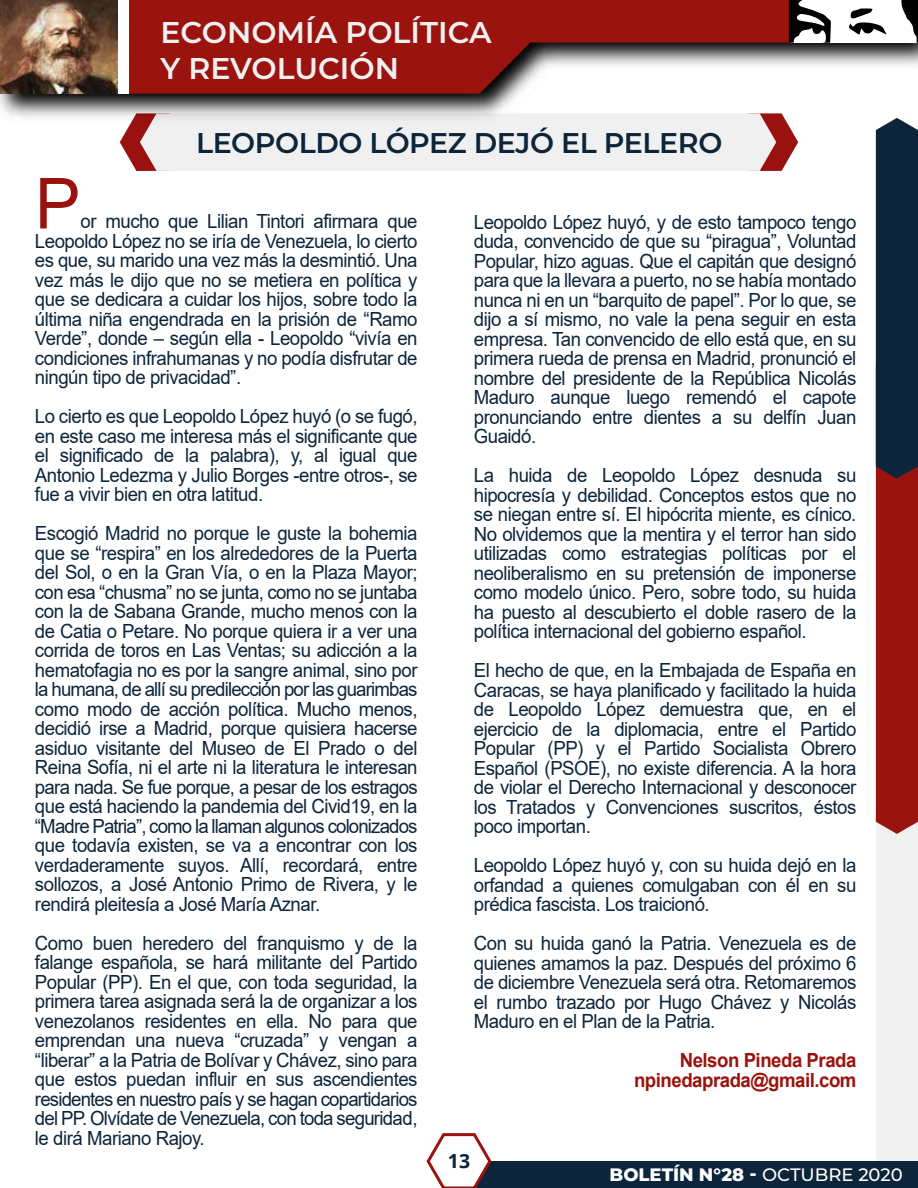
<style>
.page{position:relative;width:918px;height:1188px;background:#fff}
.page>*{position:absolute;margin:0;border:0;box-sizing:border-box;transform-origin:0 0}
.t1{font:70.5px "Arial";color:#9a120f}
.t2{font:600 30px/36px "Montserrat";color:#f0f0f0}
.t3{font:600 28.5px "Montserrat";letter-spacing:-.015em;color:#0d253a}
.t4{font:19.5px/19.5px "Arial";letter-spacing:-.025em;color:#0d253a;text-align:justify;scale:.95 1}
.t5{font:700 19.5px/19.5px "Arial";letter-spacing:-.025em;color:#9a130e;text-align:right;scale:.95 1}
.t6{font:700 19.5px "Open Sans";color:#0d253a}
.t7{font:800 18px "Montserrat";color:#fff}
.s1{font-weight:500}
</style>
<div class="page">
<svg style="left:120px;top:127px;width:678px;height:44px"></svg>
<svg style="left:876px;top:127px;width:42px;height:1034px"></svg>
<div style="left:468px;top:1161px;width:450px;height:27px;background:#0d253a"></div>
<svg style="left:426px;top:1133px;width:66px;height:55px"></svg>
<img style="left:0;top:43px;width:918px;height:84px">
<svg style="left:129px;top:0;width:786px;height:94px;fill:#9a130e"></svg>
<img style="left:0;top:0;width:119px;height:94px">
<div style="left:119px;top:0;width:10px;height:94px;background:#fff"></div>
<svg style="left:789px;top:0;width:129px;height:43px"></svg>
<h2 class="t2" style="left:160px;top:13px;width:333px">ECONOMÍA POLÍTICA<br>Y REVOLUCIÓN</h2>
<h3 class="t3" style="left:196px;top:122px;width:528px">LEOPOLDO LÓPEZ DEJÓ EL PELERO</h3>
<h1 class="t1" style="left:35px;top:155px;width:47px">P</h1>
<p class="t4" style="left:35px;top:212px;width:404px;text-indent:46px">or mucho que Lilian Tintori afirmara que Leopoldo López no se iría de Venezuela, lo cierto es que, su marido una vez más la desmintió. Una vez más le dijo que no se metiera en política y que se dedicara a cuidar los hijos, sobre todo la última niña engendrada en la prisión de “Ramo Verde”, donde – según ella - Leopoldo “vivía en condiciones infrahumanas y no podía disfrutar de ningún tipo de privacidad”.</p>
<p class="t4" style="left:35px;top:407px;width:404px">Lo cierto es que Leopoldo López huyó (o se fugó, en este caso me interesa más el significante que el significado de la palabra), y, al igual que Antonio Ledezma y Julio Borges -entre otros-, se fue a vivir bien en otra latitud.</p>
<p class="t4" style="left:35px;top:524px;width:404px">Escogió Madrid no porque le guste la bohemia que se “respira” en los alrededores de la Puerta del Sol, o en la Gran Vía, o en la Plaza Mayor; con esa “chusma” no se junta, como no se juntaba con la de Sabana Grande, mucho menos con la de Catia o Petare. No porque quiera ir a ver una corrida de toros en Las Ventas; su adicción a la hematofagia no es por la sangre animal, sino por la humana, de allí su predilección por las guarimbas como modo de acción política. Mucho menos, decidió irse a Madrid, porque quisiera hacerse asiduo visitante del Museo de El Prado o del Reina Sofía, ni el arte ni la literatura le interesan para nada. Se fue porque, a pesar de los estragos que está haciendo la pandemia del Civid19, en la “Madre Patria”, como la llaman algunos colonizados que todavía existen, se va a encontrar con los verdaderamente suyos. Allí, recordará, entre sollozos, a José Antonio Primo de Rivera, y le rendirá pleitesía a José María Aznar.</p>
<p class="t4" style="left:35px;top:933px;width:404px">Como buen heredero del franquismo y de la falange española, se hará militante del Partido Popular (PP). En el que, con toda seguridad, la primera tarea asignada será la de organizar a los venezolanos residentes en ella. No para que emprendan una nueva “cruzada” y vengan a “liberar” a la Patria de Bolívar y Chávez, sino para que estos puedan influir en sus ascendientes residentes en nuestro país y se hagan copartidarios del PP. Olvídate de Venezuela, con toda seguridad, le dirá Mariano Rajoy.</p>
<p class="t4" style="left:474px;top:212px;width:404px">Leopoldo López huyó, y de esto tampoco tengo duda, convencido de que su “piragua”, Voluntad Popular, hizo aguas. Que el capitán que designó para que la llevara a puerto, no se había montado nunca ni en un “barquito de papel”. Por lo que, se dijo a sí mismo, no vale la pena seguir en esta empresa. Tan convencido de ello está que, en su primera rueda de prensa en Madrid, pronunció el nombre del presidente de la República Nicolás Maduro aunque luego remendó el capote pronunciando entre dientes a su delfín Juan Guaidó.</p>
<p class="t4" style="left:474px;top:465px;width:404px">La huida de Leopoldo López desnuda su hipocresía y debilidad. Conceptos estos que no se niegan entre sí. El hipócrita miente, es cínico.<br>No olvidemos que la mentira y el terror han sido utilizadas como estrategias políticas por el neoliberalismo en su pretensión de imponerse como modelo único. Pero, sobre todo, su huida ha puesto al descubierto el doble rasero de la política internacional del gobierno español.</p>
<p class="t4" style="left:474px;top:660px;width:404px">El hecho de que, en la Embajada de España en Caracas, se haya planificado y facilitado la huida de Leopoldo López demuestra que, en el ejercicio de la diplomacia, entre el Partido Popular (PP) y el Partido Socialista Obrero Español (PSOE), no existe diferencia. A la hora de violar el Derecho Internacional y desconocer los Tratados y Convenciones suscritos, éstos poco importan.</p>
<p class="t4" style="left:474px;top:855px;width:404px">Leopoldo López huyó y, con su huida dejó en la orfandad a quienes comulgaban con él en su prédica fascista. Los traicionó.</p>
<p class="t4" style="left:474px;top:933px;width:404px">Con su huida ganó la Patria. Venezuela es de quienes amamos la paz. Después del próximo 6 de diciembre Venezuela será otra. Retomaremos el rumbo trazado por Hugo Chávez y Nicolás Maduro en el Plan de la Patria.</p>
<p class="t5" style="left:634px;top:1051px;width:236px">Nelson Pineda Prada npinedaprada@gmail.com</p>
<p class="t6" style="left:448px;top:1148px;width:24px">13</p>
<p class="t7" style="left:610px;top:1161px;width:295px">BOLETÍN N°28 - <span class="s1">OCTUBRE 2020</span></p>
</div>
